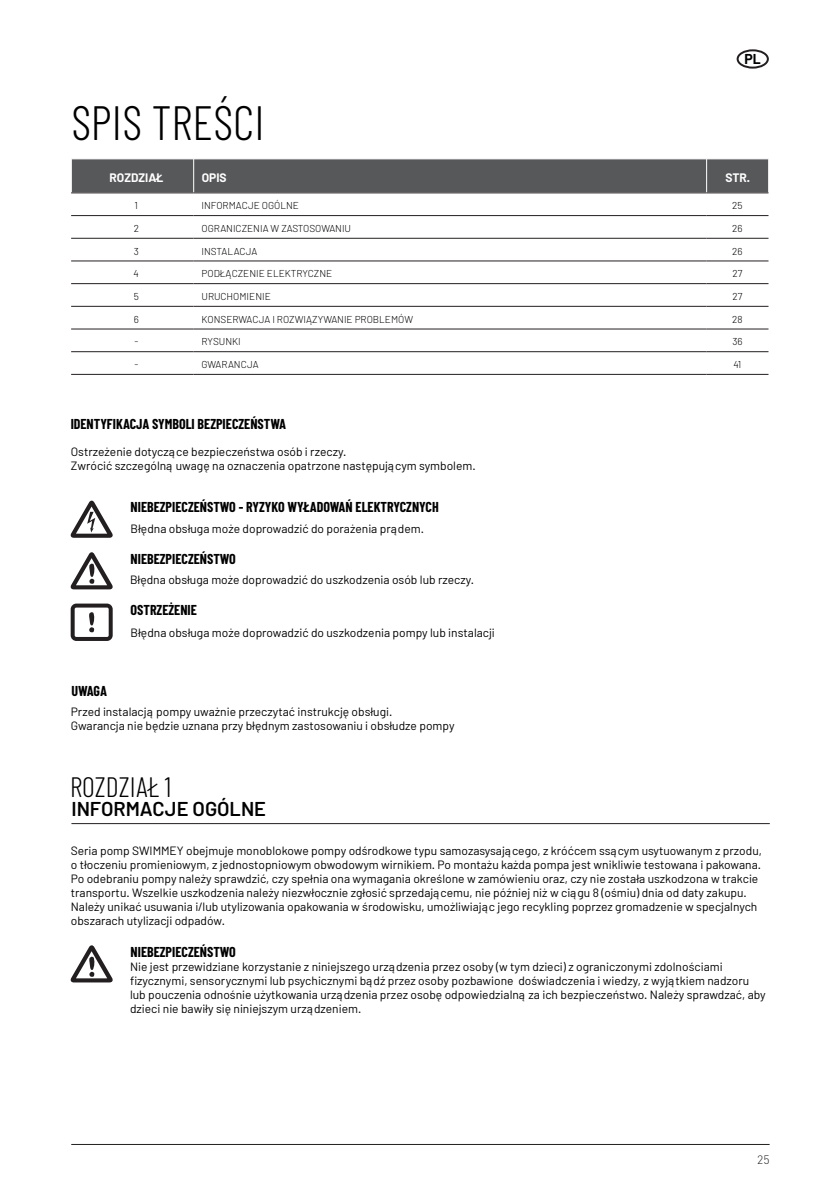
<style>
.page{position:relative;width:840px;height:1191px;background:#fff}
.page>*{position:absolute;margin:0;border:0;box-sizing:border-box;transform-origin:0 0}
.t1{font:300 48px "Barlow Condensed";color:#000}
.t2{font:300 28px "Barlow Condensed";color:#000}
.t3{font:600 20px "Barlow";color:#000}
.t4{font:700 14px "Barlow Condensed";color:#000}
.t5{font:700 14px "Barlow";color:#000}
.t6{font:12px/14px "Barlow";color:#000}
.t7{font:700 12px "Barlow";color:#fff}
.t8{font:300 12px "DIN Pro";color:#231f20}
.t9{font:300 10px "Barlow";color:#000}
</style>
<div class="page">
<hr style="left:71px;top:1144px;width:698px;height:1px;background:#231f20">
<div style="left:72px;top:159px;width:695px;height:33px;background:#57585a"></div>
<hr style="left:705px;top:159px;width:1px;height:34px;background:#fff">
<hr style="left:193px;top:159px;width:1px;height:34px;background:#fff">
<svg style="left:71px;top:193px;width:697px;height:181px"></svg>
<hr style="left:71px;top:192px;width:122px;height:1px;background:#231f20">
<hr style="left:193px;top:192px;width:513px;height:1px;background:#231f20">
<hr style="left:706px;top:192px;width:62px;height:1px;background:#231f20">
<hr style="left:71px;top:374px;width:122px;height:1px;background:#231f20">
<hr style="left:193px;top:374px;width:513px;height:1px;background:#231f20">
<hr style="left:706px;top:374px;width:62px;height:1px;background:#231f20">
<hr style="left:71px;top:215px;width:122px;height:1px;background:#231f20">
<hr style="left:193px;top:215px;width:513px;height:1px;background:#231f20">
<hr style="left:706px;top:215px;width:62px;height:1px;background:#231f20">
<hr style="left:71px;top:238px;width:122px;height:1px;background:#231f20">
<hr style="left:193px;top:238px;width:513px;height:1px;background:#231f20">
<hr style="left:706px;top:238px;width:62px;height:1px;background:#231f20">
<hr style="left:71px;top:261px;width:122px;height:1px;background:#231f20">
<hr style="left:193px;top:261px;width:513px;height:1px;background:#231f20">
<hr style="left:706px;top:261px;width:62px;height:1px;background:#231f20">
<hr style="left:71px;top:283px;width:122px;height:1px;background:#231f20">
<hr style="left:71px;top:306px;width:122px;height:1px;background:#231f20">
<hr style="left:193px;top:283px;width:513px;height:1px;background:#231f20">
<hr style="left:193px;top:306px;width:513px;height:1px;background:#231f20">
<hr style="left:706px;top:283px;width:62px;height:1px;background:#231f20">
<hr style="left:706px;top:306px;width:62px;height:1px;background:#231f20">
<hr style="left:71px;top:329px;width:122px;height:1px;background:#231f20">
<hr style="left:71px;top:351px;width:122px;height:1px;background:#231f20">
<hr style="left:193px;top:329px;width:513px;height:1px;background:#231f20">
<hr style="left:193px;top:351px;width:513px;height:1px;background:#231f20">
<hr style="left:706px;top:329px;width:62px;height:1px;background:#231f20">
<hr style="left:706px;top:351px;width:62px;height:1px;background:#231f20">
<svg style="left:70px;top:552px;width:43px;height:37px"></svg>
<svg style="left:70px;top:945px;width:43px;height:37px"></svg>
<svg style="left:70px;top:500px;width:43px;height:38px"></svg>
<svg style="left:71px;top:603px;width:42px;height:38px"></svg>
<div style="left:736px;top:49px;width:32px;height:20px;border:2px solid #231f20;border-radius:50%"></div>
<hr style="left:71px;top:823px;width:698px;height:1px;background:#231f20">
<p class="t5" style="left:744px;top:51px;width:18px">PL</p>
<h1 class="t1" style="left:71px;top:93px;width:195px">SPIS TREŚCI</h1>
<p class="t7" style="left:109px;top:170px;width:55px">ROZDZIAŁ</p>
<p class="t7" style="left:201px;top:170px;width:26px">OPIS</p>
<p class="t7" style="left:725px;top:170px;width:26px">STR.</p>
<p class="t9" style="left:134px;top:199px;width:5px">1</p>
<p class="t9" style="left:201px;top:199px;width:99px">INFORMACJE OGÓLNE</p>
<p class="t9" style="left:731px;top:199px;width:12px">25</p>
<p class="t9" style="left:134px;top:222px;width:7px">2</p>
<p class="t9" style="left:201px;top:222px;width:151px">OGRANICZENIA W ZASTOSOWANIU</p>
<p class="t9" style="left:731px;top:222px;width:12px">26</p>
<p class="t9" style="left:134px;top:245px;width:7px">3</p>
<p class="t9" style="left:201px;top:245px;width:57px">INSTALACJA</p>
<p class="t9" style="left:731px;top:245px;width:12px">26</p>
<p class="t9" style="left:133px;top:267px;width:7px">4</p>
<p class="t9" style="left:201px;top:267px;width:132px">PODŁĄCZENIE ELEKTRYCZNE</p>
<p class="t9" style="left:732px;top:267px;width:11px">27</p>
<p class="t9" style="left:134px;top:290px;width:7px">5</p>
<p class="t9" style="left:201px;top:290px;width:71px">URUCHOMIENIE</p>
<p class="t9" style="left:732px;top:290px;width:11px">27</p>
<p class="t9" style="left:134px;top:313px;width:7px">6</p>
<p class="t9" style="left:201px;top:313px;width:213px">KONSERWACJA I ROZWIĄZYWANIE PROBLEMÓW</p>
<p class="t9" style="left:731px;top:313px;width:12px">28</p>
<p class="t9" style="left:134px;top:335px;width:5px">-</p>
<p class="t9" style="left:201px;top:335px;width:41px">RYSUNKI</p>
<p class="t9" style="left:732px;top:335px;width:12px">36</p>
<p class="t9" style="left:134px;top:358px;width:5px">-</p>
<p class="t9" style="left:201px;top:358px;width:59px">GWARANCJA</p>
<p class="t9" style="left:733px;top:358px;width:9px">41</p>
<p class="t4" style="left:71px;top:415px;width:217px">IDENTYFIKACJA SYMBOLI BEZPIECZEŃSTWA</p>
<p class="t6" style="left:71px;top:444px;width:406px">Ostrzeżenie dotyczące bezpieczeństwa osób i rzeczy.<br>Zwrócić szczególną uwagę na oznaczenia opatrzone następującym symbolem.</p>
<p class="t4" style="left:130px;top:498px;width:309px">NIEBEZPIECZEŃSTWO - RYZYKO WYŁADOWAŃ ELEKTRYCZNYCH</p>
<p class="t6" style="left:130px;top:522px;width:295px">Błędna obsługa może doprowadzić do porażenia prądem.</p>
<p class="t4" style="left:130px;top:550px;width:107px">NIEBEZPIECZEŃSTWO</p>
<p class="t6" style="left:130px;top:572px;width:345px">Błędna obsługa może doprowadzić do uszkodzenia osób lub rzeczy.</p>
<p class="t4" style="left:130px;top:601px;width:68px">OSTRZEŻENIE</p>
<p class="t4" style="left:71px;top:682px;width:37px">UWAGA</p>
<p class="t6" style="left:130px;top:625px;width:365px">Błędna obsługa może doprowadzić do uszkodzenia pompy lub instalacji</p>
<p class="t6" style="left:71px;top:704px;width:385px">Przed instalacją pompy uważnie przeczytać instrukcję obsługi.<br>Gwarancja nie będzie uznana przy błędnym zastosowaniu i obsłudze pompy</p>
<h2 class="t2" style="left:70px;top:769px;width:103px">ROZDZIAŁ 1</h2>
<h3 class="t3" style="left:71px;top:796px;width:196px">INFORMACJE OGÓLNE</h3>
<p class="t6" style="left:71px;top:843px;width:692px">Seria pomp SWIMMEY obejmuje monoblokowe pompy odśrodkowe typu samozasysającego, z króćcem ssącym usytuowanym z przodu, o tłoczeniu promieniowym, z jednostopniowym obwodowym wirnikiem. Po montażu każda pompa jest wnikliwie testowana i pakowana.<br>Po odebraniu pompy należy sprawdzić, czy spełnia ona wymagania określone w zamówieniu oraz, czy nie została uszkodzona w trakcie transportu. Wszelkie uszkodzenia należy niezwłocznie zgłosić sprzedającemu, nie później niż w ciągu 8 (ośmiu) dnia od daty zakupu.<br>Należy unikać usuwania i/lub utylizowania opakowania w środowisku, umożliwiając jego recykling poprzez gromadzenie w specjalnych obszarach utylizacji odpadów.</p>
<p class="t4" style="left:130px;top:943px;width:107px">NIEBEZPIECZEŃSTWO</p>
<p class="t6" style="left:130px;top:959px;width:636px">Nie jest przewidziane korzystanie z niniejszego urządzenia przez osoby (w tym dzieci) z ograniczonymi zdolnościami fizycznymi, sensorycznymi lub psychicznymi bądź przez osoby pozbawione doświadczenia i wiedzy, z wyjątkiem nadzoru lub pouczenia odnośnie użytkowania urządzenia przez osobę odpowiedzialną za ich bezpieczeństwo. Należy sprawdzać, aby dzieci nie bawiły się niniejszym urządzeniem.</p>
<p class="t8" style="left:756px;top:1150px;width:14px">25</p>
</div>
